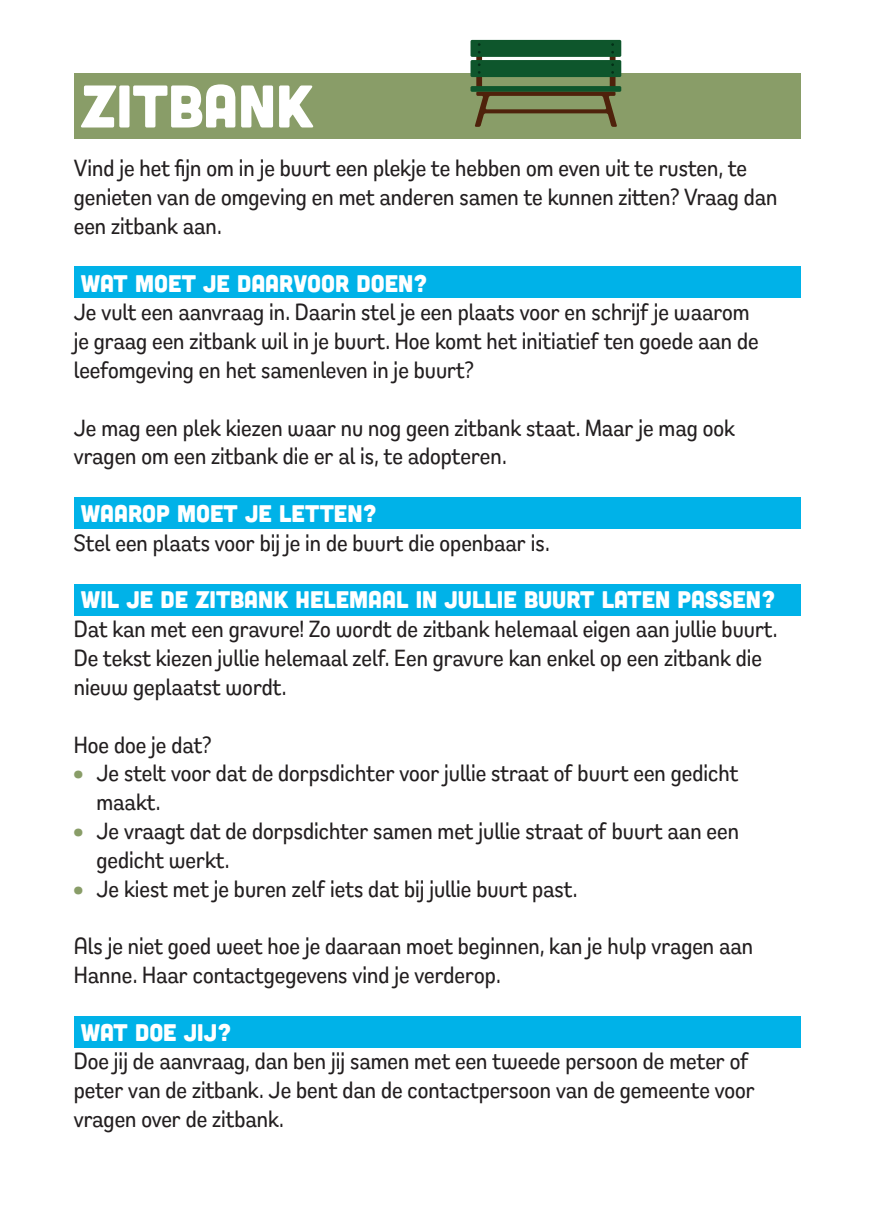
<style>
.page{position:relative;width:874px;height:1225px;background:#fff}
.page>*{position:absolute;margin:0;border:0;box-sizing:border-box;transform-origin:0 0}
.t1{font:60px "Cubano";color:#fff}
.t2{font:500 24px/28.8px "Remora Sans W1";color:#231f20}
.t3{font:24px "Cubano";color:#fff}
.s1{color:#899d68}
</style>
<div class="page">
<div style="left:74px;top:1016px;width:725px;height:31px;background:#00b2e8"></div>
<div style="left:74px;top:584px;width:725px;height:31px;background:#00b2e8"></div>
<div style="left:74px;top:497px;width:725px;height:32px;background:#00b2e8"></div>
<div style="left:74px;top:266px;width:725px;height:32px;background:#00b2e8"></div>
<div style="left:74px;top:74px;width:725px;height:65px;background:#899d68"></div>
<div style="left:470px;top:86px;width:151px;height:6px;background:#0e562c;border-radius:2px"></div>
<div style="left:470px;top:40px;width:151px;height:17px;background:#0e562c;border-radius:2px"></div>
<div style="left:470px;top:60px;width:151px;height:17px;background:#0e562c;border-radius:2px"></div>
<svg style="left:474px;top:43px;width:142px;height:84px"></svg>
<p class="t1" style="left:81px;top:68px;width:234px">ZITBANK</p>
<p class="t2" style="left:74px;top:153px;width:704px">Vind je het fijn om in je buurt een plekje te hebben om even uit te rusten, te genieten van de omgeving en met anderen samen te kunnen zitten? Vraag dan een zitbank aan.</p>
<p class="t3" style="left:81px;top:268px;width:348px">WAT MOET JE DAARVOOR DOEN?</p>
<p class="t2" style="left:74px;top:297px;width:686px">Je vult een aanvraag in. Daarin stel je een plaats voor en schrijf je waarom je graag een zitbank wil in je buurt. Hoe komt het initiatief ten goede aan de leefomgeving en het samenleven in je buurt?</p>
<p class="t2" style="left:74px;top:412px;width:662px">Je mag een plek kiezen waar nu nog geen zitbank staat. Maar je mag ook vragen om een zitbank die er al is, te adopteren.</p>
<p class="t3" style="left:81px;top:498px;width:297px">WAAROP MOET JE LETTEN?</p>
<p class="t2" style="left:74px;top:528px;width:477px">Stel een plaats voor bij je in de buurt die openbaar is.</p>
<p class="t3" style="left:81px;top:584px;width:695px">WIL JE DE ZITBANK HELEMAAL IN JULLIE BUURT LATEN PASSEN?</p>
<p class="t2" style="left:74px;top:614px;width:704px">Dat kan met een gravure! Zo wordt de zitbank helemaal eigen aan jullie buurt.<br>De tekst kiezen jullie helemaal zelf. Een gravure kan enkel op een zitbank die nieuw geplaatst wordt.</p>
<p class="t2" style="left:74px;top:729px;width:139px">Hoe doe je dat?</p>
<p class="t2" style="left:96px;top:758px;width:643px;text-indent:-23px"><span class="s1">•</span> Je stelt voor dat de dorpsdichter voor jullie straat of buurt een gedicht maakt.</p>
<p class="t2" style="left:96px;top:816px;width:643px;text-indent:-23px"><span class="s1">•</span> Je vraagt dat de dorpsdichter samen met jullie straat of buurt aan een gedicht werkt.</p>
<p class="t2" style="left:74px;top:873px;width:505px"><span class="s1">•</span> Je kiest met je buren zelf iets dat bij jullie buurt past.</p>
<p class="t2" style="left:74px;top:931px;width:680px">Als je niet goed weet hoe je daaraan moet beginnen, kan je hulp vragen aan<br>Hanne. Haar contactgegevens vind je verderop.</p>
<p class="t3" style="left:81px;top:1016px;width:152px">WAT DOE JIJ?</p>
<p class="t2" style="left:74px;top:1046px;width:682px">Doe jij de aanvraag, dan ben jij samen met een tweede persoon de meter of peter van de zitbank. Je bent dan de contactpersoon van de gemeente voor vragen over de zitbank.</p>
</div>
